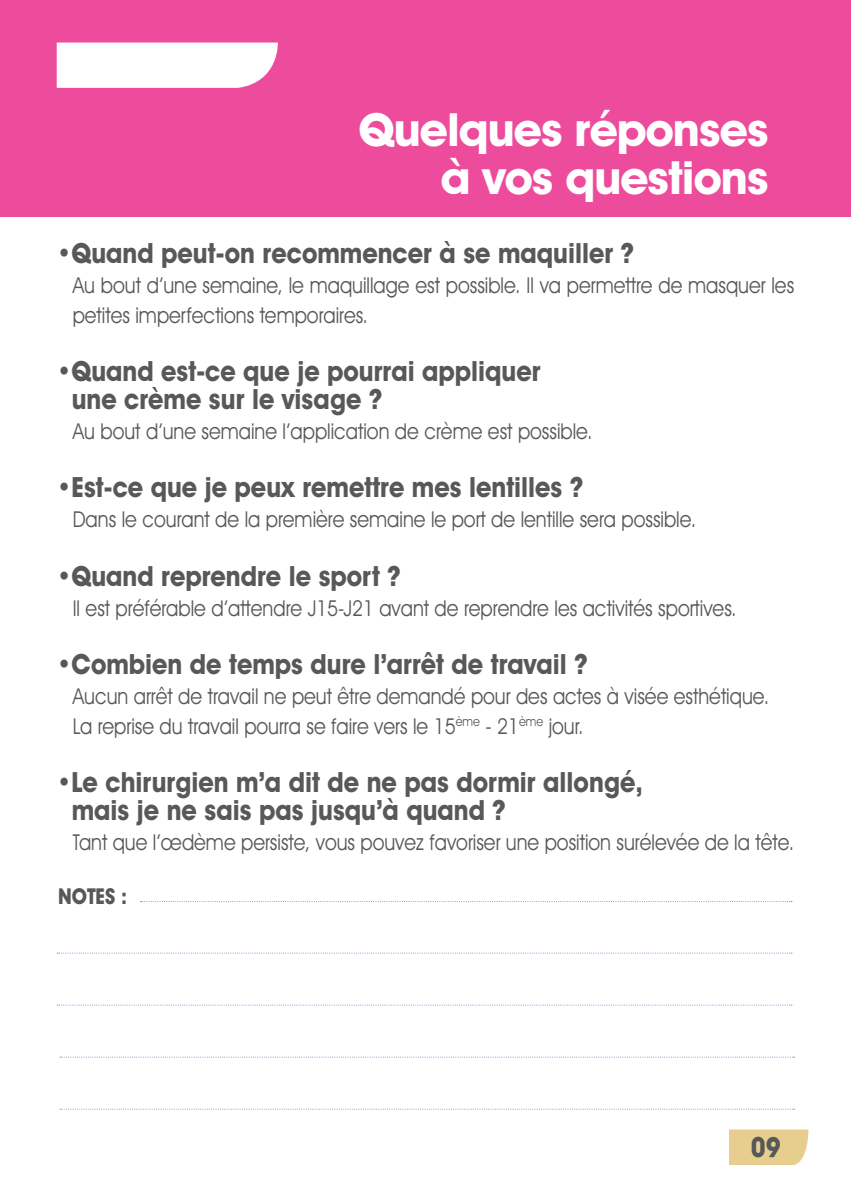
<style>
.page{position:relative;width:851px;height:1191px;background:#fff}
.page>*{position:absolute;margin:0;border:0;box-sizing:border-box;transform-origin:0 0}
.t1{font:700 46px/48px "Avant Garde IT Cby BT";letter-spacing:-.02em;color:#fff;text-align:right}
.t2{font:700 28px/28px "Avant Garde IT Cby BT";color:#57585a;scale:.9 1}
.t3{font:22px/30px "Avant Garde IT Cby BT";color:#57585a;scale:.88 1}
.t4{font:700 22px "Avant Garde IT Cby BT";color:#57585a;scale:.88 1}
</style>
<div class="page">
<div style="left:729px;top:1129px;width:79px;height:36px;background:#e8ce8e"></div>
<div style="left:0;top:0;width:850px;height:217px;background:#ed4c9c"></div>
<div style="left:57px;top:43px;width:221px;height:45px;background:#fff"></div>
<svg style="left:140px;top:901px;width:651px;height:1px"></svg>
<svg style="left:57px;top:952px;width:734px;height:1px"></svg>
<svg style="left:57px;top:1004px;width:734px;height:1px"></svg>
<svg style="left:60px;top:1056px;width:734px;height:1px"></svg>
<svg style="left:60px;top:1108px;width:734px;height:1px"></svg>
<h1 class="t1" style="left:358px;top:105px;width:411px">Quelques réponses à vos questions</h1>
<p class="t2" style="left:57px;top:239px;width:643px">•Quand peut-on recommencer à se maquiller ?</p>
<p class="t3" style="left:73px;top:270px;width:821px">Au bout d’une semaine, le maquillage est possible. Il va permettre de masquer les petites imperfections temporaires.</p>
<p class="t2" style="left:72px;top:357px;width:522px;text-indent:-15px">•Quand est-ce que je pourrai appliquer une crème sur le visage ?</p>
<p class="t3" style="left:73px;top:416px;width:592px">Au bout d’une semaine l’application de crème est possible.</p>
<p class="t2" style="left:57px;top:473px;width:586px">•Est-ce que je peux remettre mes lentilles ?</p>
<p class="t3" style="left:57px;top:504px;width:728px">Dans le courant de la première semaine le port de lentille sera possible.</p>
<p class="t2" style="left:57px;top:561px;width:384px">•Quand reprendre le sport ?</p>
<p class="t3" style="left:73px;top:592px;width:755px">Il est préférable d’attendre J15-J21 avant de reprendre les activités sportives.</p>
<p class="t2" style="left:57px;top:649px;width:591px">•Combien de temps dure l’arrêt de travail ?</p>
<p class="t3" style="left:73px;top:680px;width:792px">Aucun arrêt de travail ne peut être demandé pour des actes à visée esthétique.<br>La reprise du travail pourra se faire vers le 15<sup>ème</sup> - 21<sup>ème</sup> jour.</p>
<p class="t2" style="left:72px;top:767px;width:636px;text-indent:-15px">•Le chirurgien m’a dit de ne pas dormir allongé, mais je ne sais pas jusqu’à quand ?</p>
<p class="t3" style="left:73px;top:826px;width:821px">Tant que l’œdème persiste, vous pouvez favoriser une position surélevée de la tête.</p>
<p class="t4" style="left:58px;top:883px;width:80px">NOTES :</p>
<p class="t2" style="left:750px;top:1132px;width:35px">09</p>
</div>
